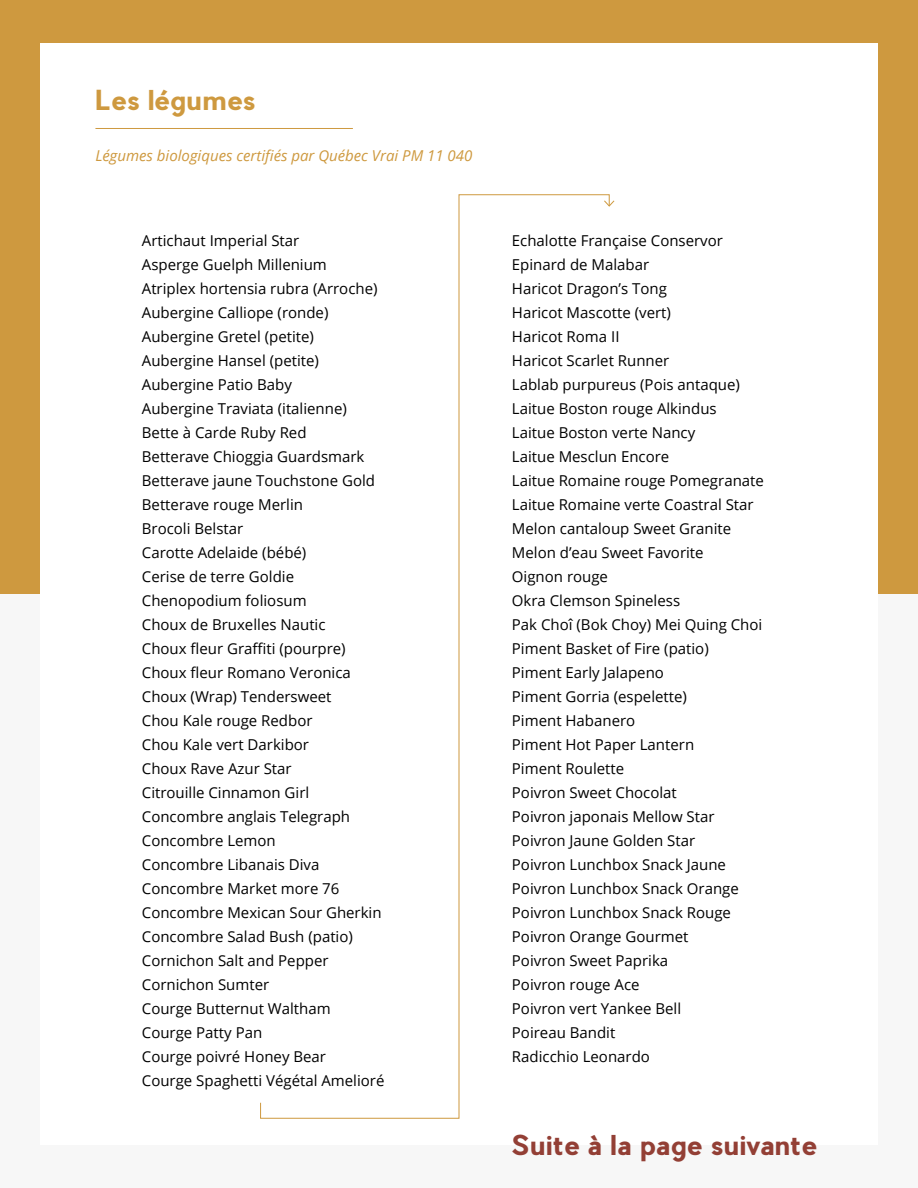
<style>
.page{position:relative;width:918px;height:1188px;background:#fff}
.page>*{position:absolute;margin:0;border:0;box-sizing:border-box;transform-origin:0 0}
.t1{font:700 27px "Pier Sans";color:#933f35}
.t2{font:700 27px "Pier Sans";color:#ce993f}
.t3{font:15px/24px "Open Sans";color:#000}
.t4{font:italic 15px "Open Sans";color:#ce993f}
</style>
<div class="page">
<div style="left:0;top:0;width:918px;height:594px;background:#ce993f"></div>
<div style="left:0;top:594px;width:918px;height:594px;background:#f7f7f7"></div>
<div style="left:40px;top:43px;width:838px;height:1102px;background:#fff"></div>
<hr style="left:95px;top:128px;width:258px;height:1px;background:#ce993f">
<svg style="left:260px;top:194px;width:350px;height:925px"></svg>
<svg style="left:603px;top:200px;width:12px;height:7px"></svg>
<h1 class="t2" style="left:95px;top:82px;width:162px">Les légumes</h1>
<p class="t4" style="left:95px;top:146px;width:378px">Légumes biologiques certifiés par Québec Vrai PM 11 040</p>
<p class="t3" style="left:142px;top:230px;width:244px">Artichaut Imperial Star<br>Asperge Guelph Millenium<br>Atriplex hortensia rubra (Arroche)<br>Aubergine Calliope (ronde)<br>Aubergine Gretel (petite)<br>Aubergine Hansel (petite)<br>Aubergine Patio Baby<br>Aubergine Traviata (italienne)<br>Bette à Carde Ruby Red<br>Betterave Chioggia Guardsmark<br>Betterave jaune Touchstone Gold<br>Betterave rouge Merlin<br>Brocoli Belstar<br>Carotte Adelaide (bébé)<br>Cerise de terre Goldie<br>Chenopodium foliosum<br>Choux de Bruxelles Nautic<br>Choux fleur Graffiti (pourpre)<br>Choux fleur Romano Veronica<br>Choux (Wrap) Tendersweet<br>Chou Kale rouge Redbor<br>Chou Kale vert Darkibor<br>Choux Rave Azur Star<br>Citrouille Cinnamon Girl<br>Concombre anglais Telegraph<br>Concombre Lemon<br>Concombre Libanais Diva<br>Concombre Market more 76<br>Concombre Mexican Sour Gherkin<br>Concombre Salad Bush (patio)<br>Cornichon Salt and Pepper<br>Cornichon Sumter<br>Courge Butternut Waltham<br>Courge Patty Pan<br>Courge poivré Honey Bear<br>Courge Spaghetti Végétal Amelioré</p>
<p class="t3" style="left:512px;top:230px;width:253px">Echalotte Française Conservor<br>Epinard de Malabar<br>Haricot Dragon’s Tong<br>Haricot Mascotte (vert)<br>Haricot Roma II<br>Haricot Scarlet Runner<br>Lablab purpureus (Pois antaque)<br>Laitue Boston rouge Alkindus<br>Laitue Boston verte Nancy<br>Laitue Mesclun Encore<br>Laitue Romaine rouge Pomegranate<br>Laitue Romaine verte Coastral Star<br>Melon cantaloup Sweet Granite<br>Melon d’eau Sweet Favorite<br>Oignon rouge<br>Okra Clemson Spineless<br>Pak Choî (Bok Choy) Mei Quing Choi<br>Piment Basket of Fire (patio)<br>Piment Early Jalapeno<br>Piment Gorria (espelette)<br>Piment Habanero<br>Piment Hot Paper Lantern<br>Piment Roulette<br>Poivron Sweet Chocolat<br>Poivron japonais Mellow Star<br>Poivron Jaune Golden Star<br>Poivron Lunchbox Snack Jaune<br>Poivron Lunchbox Snack Orange<br>Poivron Lunchbox Snack Rouge<br>Poivron Orange Gourmet<br>Poivron Sweet Paprika<br>Poivron rouge Ace<br>Poivron vert Yankee Bell<br>Poireau Bandit<br>Radicchio Leonardo</p>
<h1 class="t1" style="left:512px;top:1128px;width:307px">Suite à la page suivante</h1>
</div>
